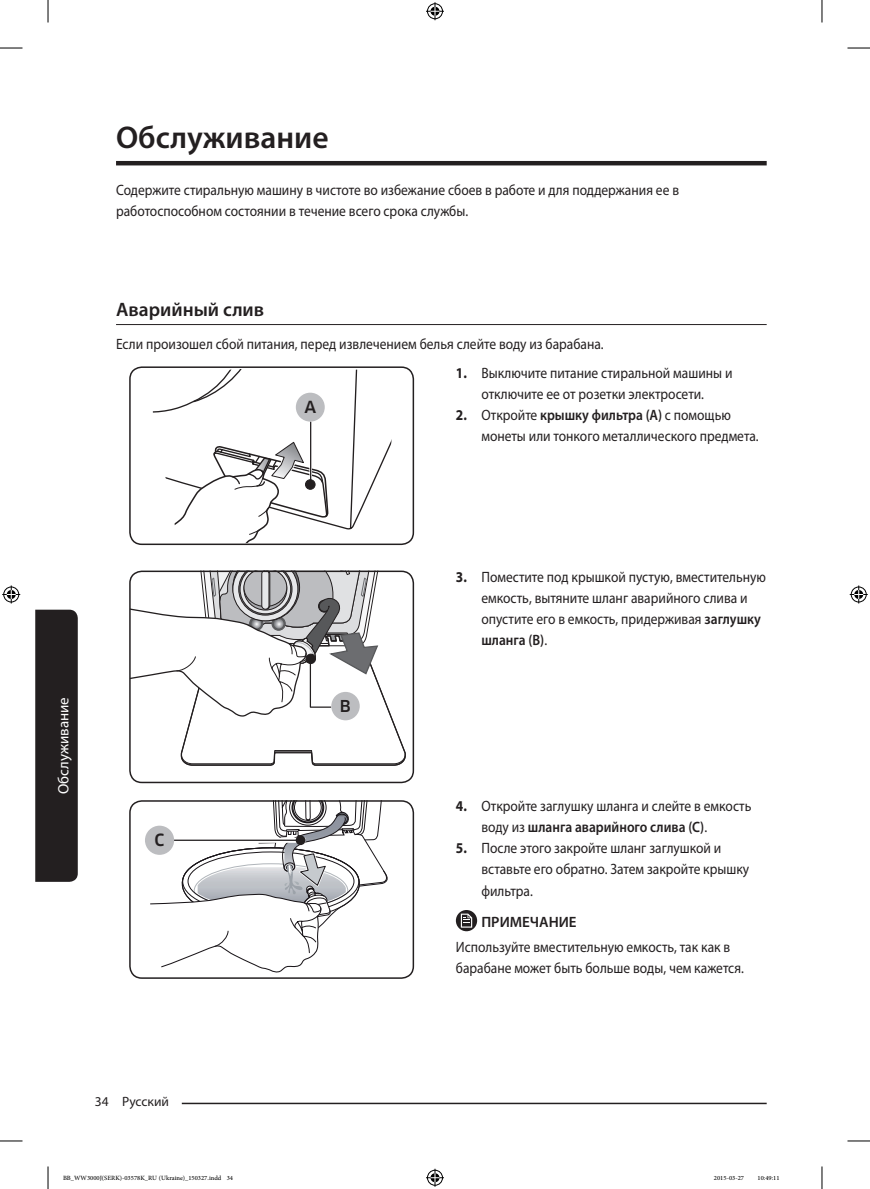
<style>
.page{position:relative;width:870px;height:1189px;background:#fff}
.page>*{position:absolute;margin:0;border:0;box-sizing:border-box;transform-origin:0 0}
.t1{font:600 31.5px "Myriad Pro";color:#231f20}
.t2{font:600 19.5px "Myriad Pro";color:#231f20}
.t3{font:500 16.5px "Clan";color:#231f20}
.t4{font:500 16.35px "Clan";color:#231f20}
.t5{font:500 16.05px "Clan";color:#231f20}
.t6{font:15px/21px "Myriad Pro";color:#231f20;scale:.9 1}
.t7{font:15px "Myriad Pro";color:#fff}
.t8{font:600 15px "Myriad Pro";color:#231f20}
.t9{font:13.5px "Myriad Pro";color:#231f20}
.t10{font:9px "Adobe Arabic";color:#000}
.s1{font-weight:700}
.s2{font-weight:600}
</style>
<div class="page">
<hr style="left:116px;top:1103px;width:651px;height:1px;background:#231f20">
<div style="left:95px;top:1093px;width:87px;height:15px;background:#fff"></div>
<div style="left:35px;top:610px;width:43px;height:272px;background:#231f20"></div>
<hr style="left:116px;top:161px;width:651px;height:4px;background:#231f20">
<hr style="left:116px;top:324px;width:651px;height:1px;background:#231f20">
<svg style="left:153px;top:370px;width:238px;height:172px"></svg>
<hr style="left:309px;top:422px;width:3px;height:60px;background:#fff">
<hr style="left:310px;top:422px;width:1px;height:60px;background:#231f20">
<div style="left:305px;top:480px;width:10px;height:9px;background:#231f20;border-radius:50%"></div>
<div style="left:305px;top:479px;width:10px;height:11px;border:1px solid #231f20;border-radius:50%"></div>
<div style="left:296px;top:393px;width:29px;height:29px;background:#bcbdc0;border-radius:50%"></div>
<div style="left:129px;top:366px;width:285px;height:179px;border:2px solid #231f20;border-radius:12px"></div>
<svg style="left:131px;top:573px;width:275px;height:210px"></svg>
<div style="left:306px;top:654px;width:9px;height:9px;background:#231f20;border-radius:50%"></div>
<div style="left:306px;top:654px;width:10px;height:10px;border:1px solid #231f20;border-radius:50%"></div>
<div style="left:331px;top:692px;width:29px;height:28px;background:#bcbdc0;border-radius:50%"></div>
<div style="left:129px;top:570px;width:285px;height:213px;border:2px solid #231f20;border-radius:12px"></div>
<svg style="left:149px;top:803px;width:239px;height:170px"></svg>
<div style="left:160px;top:838px;width:145px;height:5px;background:#fff"></div>
<hr style="left:164px;top:839px;width:137px;height:2px;background:#231f20">
<div style="left:296px;top:835px;width:9px;height:10px;background:#231f20;border-radius:50%"></div>
<div style="left:145px;top:826px;width:29px;height:29px;background:#bcbdc0;border-radius:50%"></div>
<div style="left:129px;top:800px;width:285px;height:179px;border:2px solid #231f20;border-radius:12px"></div>
<svg style="left:456px;top:910px;width:21px;height:21px"></svg>
<svg style="left:461px;top:913px;width:11px;height:14px"></svg>
<svg style="left:0;top:48px;width:22px;height:1px"></svg>
<svg style="left:847px;top:48px;width:23px;height:1px"></svg>
<svg style="left:0;top:1141px;width:22px;height:1px"></svg>
<svg style="left:847px;top:1141px;width:23px;height:1px"></svg>
<svg style="left:48px;top:0;width:1px;height:23px"></svg>
<svg style="left:48px;top:1166px;width:1px;height:23px"></svg>
<svg style="left:822px;top:0;width:1px;height:23px"></svg>
<svg style="left:822px;top:1166px;width:1px;height:23px"></svg>
<svg style="left:426px;top:2px;width:18px;height:18px"></svg>
<svg style="left:426px;top:1169px;width:18px;height:18px"></svg>
<svg style="left:2px;top:585px;width:18px;height:18px"></svg>
<svg style="left:850px;top:585px;width:18px;height:18px"></svg>
<h1 class="t1" style="left:116px;top:118px;width:214px">Обслуживание</h1>
<p class="t6" style="left:116px;top:179px;width:627px">Содержите стиральную машину в чистоте во избежание сбоев в работе и для поддержания ее в работоспособном состоянии в течение всего срока службы.</p>
<h2 class="t2" style="left:116px;top:297px;width:150px">Аварийный слив</h2>
<p class="t6" style="left:116px;top:334px;width:543px">Если произошел сбой питания, перед извлечением белья слейте воду из барабана.</p>
<p class="t7" style="left:54px;top:794px;width:99px;rotate:-90deg">Обслуживание</p>
<p class="t3" style="left:155px;top:831px;width:11px">C</p>
<p class="t9" style="left:95px;top:1093px;width:76px">34 Русский</p>
<p class="t4" style="left:304px;top:398px;width:13px">A</p>
<p class="t5" style="left:340px;top:697px;width:13px">B</p>
<p class="t6" style="left:456px;top:362px;width:309px;text-align:center"><span class="s1">1.</span> Выключите питание стиральной машины и отключите ее от розетки электросети.</p>
<p class="t6" style="left:481px;top:404px;width:310px;text-indent:-26px"><span class="s1">2.</span> Откройте <span class="s2">крышку фильтра (A)</span> с помощью монеты или тонкого металлического предмета.</p>
<p class="t6" style="left:481px;top:566px;width:318px;text-indent:-26px"><span class="s1">3.</span> Поместите под крышкой пустую, вместительную емкость, вытяните шланг аварийного слива и опустите его в емкость, придерживая <span class="s2">заглушку шланга (B)</span>.</p>
<p class="t6" style="left:481px;top:796px;width:302px;text-indent:-26px"><span class="s1">4.</span> Откройте заглушку шланга и слейте в емкость воду из <span class="s2">шланга аварийного слива (C)</span>.</p>
<p class="t6" style="left:481px;top:838px;width:299px;text-indent:-26px"><span class="s1">5.</span> После этого закройте шланг заглушкой и вставьте его обратно. Затем закройте крышку фильтра.</p>
<p class="t8" style="left:481px;top:912px;width:97px">ПРИМЕЧАНИЕ</p>
<p class="t6" style="left:456px;top:936px;width:322px">Используйте вместительную емкость, так как в барабане может быть больше воды, чем кажется.</p>
<p class="t10" style="left:63px;top:1171px;width:171px">BB_WW3000J(SERK)-03578K_RU (Ukraine)_150327.indd 34</p>
<p class="t10" style="left:714px;top:1171px;width:32px">2015-03-27</p>
<p class="t10" style="left:757px;top:1171px;width:24px">10:49:11</p>
</div>
